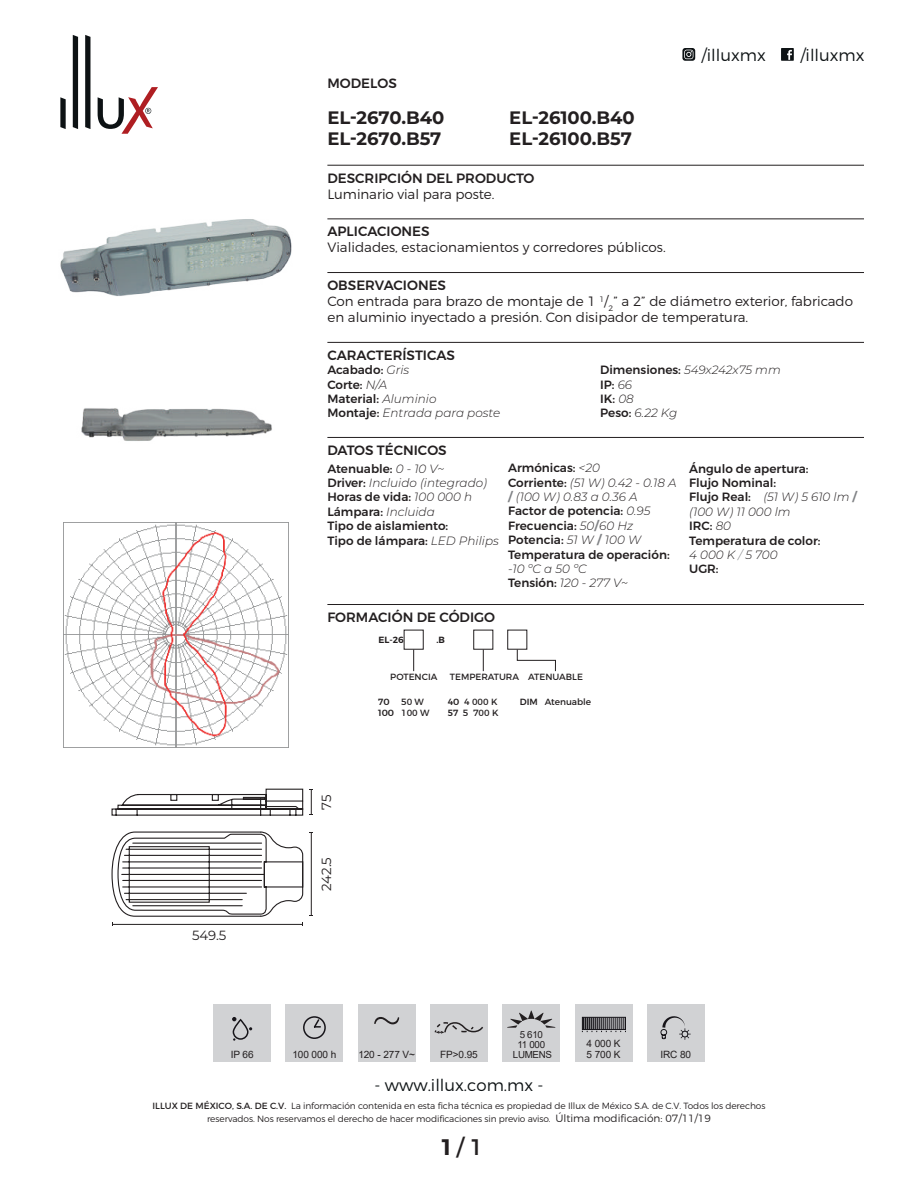
<style>
.page{position:relative;width:918px;height:1188px;background:#fff}
.page>*{position:absolute;margin:0;border:0;box-sizing:border-box;transform-origin:0 0}
.t1{font:22.5px "Montserrat";color:#231f20}
.t2{font:700 18px/21.6px "Montserrat";color:#231f20}
.t3{font:300 16.5px "Montserrat";color:#0d1214}
.t4{font:300 13.5px/16.2px "Montserrat";color:#231f20}
.t5{font:500 13.5px "Montserrat";color:#231f20}
.t6{font:13.2px "Montserrat";letter-spacing:-.01em;color:#231f20}
.t7{font:500 12px/14.4px "Montserrat";color:#231f20}
.t8{font:italic 300 12px/14.4px "Montserrat";color:#231f20}
.t9{font:10.05px "Arial";letter-spacing:-.01em;color:#231f20}
.t10{font:9.75px/9.8px "Arial";letter-spacing:-.03em;color:#231f20}
.t11{font:300 9px/12.6px "Montserrat";letter-spacing:-.01em;color:#231f20;text-align:center}
.t12{font:9px/10.8px "Montserrat";color:#231f20}
.t13{font:600 9px "Montserrat";color:#231f20}
.t14{font:500 9px "Montserrat";color:#231f20}
.s1{font-weight:500}
.s2{font-weight:300;font-style:italic}
.s3{font-weight:700;color:#808285}
.s4{font-weight:500;font-style:normal}
.s5{font-weight:300;font-style:italic;color:#808285}
.s6{font-weight:400}
.s7{font-size:10.5px}
.s8{font-weight:700}
</style>
<div class="page">
<svg style="left:60px;top:97px;width:6px;height:32px"></svg>
<svg style="left:73px;top:35px;width:5px;height:94px"></svg>
<svg style="left:85px;top:35px;width:5px;height:94px"></svg>
<svg style="left:98px;top:87px;width:60px;height:47px"></svg>
<svg style="left:682px;top:48px;width:13px;height:13px"></svg>
<svg style="left:781px;top:48px;width:13px;height:13px"></svg>
<hr style="left:327px;top:165px;width:537px;height:1px;background:#231f20">
<hr style="left:327px;top:218px;width:537px;height:1px;background:#231f20">
<hr style="left:327px;top:272px;width:537px;height:1px;background:#231f20">
<hr style="left:327px;top:342px;width:537px;height:1px;background:#231f20">
<hr style="left:327px;top:437px;width:537px;height:1px;background:#231f20">
<hr style="left:327px;top:604px;width:537px;height:1px;background:#231f20">
<div style="left:473px;top:630px;width:20px;height:20px;border:1px solid #231f20"></div>
<svg style="left:483px;top:650px;width:1px;height:21px"></svg>
<div style="left:404px;top:630px;width:20px;height:20px;border:1px solid #231f20"></div>
<svg style="left:413px;top:650px;width:1px;height:21px"></svg>
<div style="left:507px;top:630px;width:20px;height:20px;border:1px solid #231f20"></div>
<svg style="left:517px;top:649px;width:39px;height:22px"></svg>
<img style="left:60px;top:219px;width:232px;height:222px">
<img style="left:64px;top:523px;width:225px;height:224px">
<hr style="left:112px;top:924px;width:190px;height:1px;background:#231f20">
<svg style="left:112px;top:831px;width:192px;height:86px"></svg>
<hr style="left:311px;top:832px;width:1px;height:84px;background:#231f20">
<svg style="left:112px;top:789px;width:192px;height:27px"></svg>
<svg style="left:310px;top:789px;width:3px;height:26px"></svg>
<div style="left:358px;top:1005px;width:58px;height:57px;background:#d1d2d4"></div>
<svg style="left:374px;top:1017px;width:25px;height:7px"></svg>
<div style="left:502px;top:1005px;width:58px;height:57px;background:#d1d2d4"></div>
<svg style="left:507px;top:1011px;width:48px;height:17px"></svg>
<div style="left:286px;top:1005px;width:57px;height:57px;background:#d1d2d4"></div>
<svg style="left:303px;top:1016px;width:23px;height:23px"></svg>
<div style="left:213px;top:1005px;width:58px;height:57px;background:#d1d2d4"></div>
<div style="left:233px;top:1019px;width:16px;height:21px;border:2px solid #17151a;border-radius:7px"></div>
<svg style="left:232px;top:1017px;width:4px;height:4px"></svg>
<div style="left:575px;top:1005px;width:57px;height:57px;background:#d1d2d4"></div>
<svg style="left:582px;top:1017px;width:44px;height:15px"></svg>
<div style="left:647px;top:1005px;width:58px;height:57px;background:#d1d2d4"></div>
<svg style="left:660px;top:1016px;width:31px;height:24px"></svg>
<div style="left:430px;top:1005px;width:58px;height:57px;background:#d1d2d4"></div>
<svg style="left:434px;top:1022px;width:49px;height:12px"></svg>
<p class="t5" style="left:327px;top:75px;width:71px">MODELOS</p>
<h3 class="t3" style="left:702px;top:45px;width:66px">/illuxmx</h3>
<h3 class="t3" style="left:800px;top:45px;width:66px">/illuxmx</h3>
<h2 class="t2" style="left:327px;top:105px;width:119px">EL-2670.B40<br>EL-2670.B57</h2>
<h2 class="t2" style="left:509px;top:105px;width:127px">EL-26100.B40<br>EL-26100.B57</h2>
<p class="t5" style="left:327px;top:169px;width:209px">DESCRIPCIÓN DEL PRODUCTO</p>
<p class="t4" style="left:327px;top:186px;width:169px">Luminario vial para poste.</p>
<p class="t5" style="left:327px;top:223px;width:104px">APLICACIONES</p>
<p class="t4" style="left:327px;top:239px;width:340px">Vialidades, estacionamientos y corredores públicos.</p>
<p class="t4" style="left:327px;top:277px;width:527px"><span class="s1">OBSERVACIONES<br></span>Con entrada para brazo de montaje de 1 <sup>1</sup>/<sub>2</sub>” a 2” de diámetro exterior, fabricado en aluminio inyectado a presión. Con disipador de temperatura.</p>
<p class="t5" style="left:327px;top:347px;width:129px">CARACTERÍSTICAS</p>
<p class="t7" style="left:327px;top:363px;width:174px">Acabado: <span class="s2">Gris<br></span>Corte: <span class="s2">N/A<br></span>Material: <span class="s2">Aluminio<br></span>Montaje: <span class="s2">Entrada para poste</span></p>
<p class="t7" style="left:600px;top:363px;width:182px">Dimensiones: <span class="s2">549x242x75 mm<br></span>IP: <span class="s2">66<br></span>IK: <span class="s2">08<br></span>Peso: <span class="s2">6.22 Kg</span></p>
<p class="t5" style="left:327px;top:442px;width:121px">DATOS TÉCNICOS</p>
<p class="t6" style="left:192px;top:926px;width:36px">549.5</p>
<p class="t7" style="left:327px;top:461px;width:173px">Atenuable: <span class="s2">0 - 10 V~<br></span>Driver: <span class="s2">Incluido (integrado)<br></span>Horas de vida: <span class="s2">100 000 h<br></span>Lámpara: <span class="s2">Incluida<br></span>Tipo de aislamiento:<br>Tipo de lámpara: <span class="s2">LED Philips</span></p>
<p class="t5" style="left:327px;top:609px;width:169px">FORMACIÓN DE CÓDIGO</p>
<p class="t7" style="left:508px;top:461px;width:170px">Armónicas: <span class="s2">&lt;20<br></span>Corriente: <span class="s2">(51 W) 0.42 - 0.18 A </span><span class="s3">/</span> <span class="s2">(100 W) 0.83 a 0.36 A<br></span>Factor de potencia: <span class="s2">0.95<br></span>Frecuencia: <span class="s2">50</span><span class="s3">/</span><span class="s2">60 Hz<br></span>Potencia: <span class="s2">51 W</span> <span class="s3">/</span> <span class="s2">100 W<br></span>Temperatura de operación:</p>
<p class="t8" style="left:508px;top:561px;width:122px">-10 ºC a 50 ºC<br><span class="s4">Tensión:</span> 120 - 277 V~</p>
<p class="t13" style="left:379px;top:634px;width:27px">EL-26</p>
<p class="t13" style="left:436px;top:634px;width:10px">.B</p>
<p class="t12" style="left:390px;top:671px;width:49px">POTENCIA</p>
<p class="t12" style="left:450px;top:671px;width:71px">TEMPERATURA</p>
<p class="t12" style="left:448px;top:697px;width:52px"><span class="s1">40</span> 4 000 K<br><span class="s1">57</span> 5 700 K</p>
<p class="t12" style="left:528px;top:671px;width:56px">ATENUABLE</p>
<p class="t12" style="left:520px;top:697px;width:73px"><span class="s1">DIM</span> Atenuable</p>
<p class="t12" style="left:378px;top:697px;width:53px;text-indent:23px">50 W<br><span class="s1">100</span> 100 W</p>
<p class="t14" style="left:378px;top:697px;width:13px">70</p>
<p class="t7" style="left:689px;top:461px;width:170px">Ángulo de apertura:<br>Flujo Nominal:<br>Flujo Real: <span class="s2">(51 W) 5 610 lm</span> <span class="s3">/ </span><span class="s2">(100 W) 11 000 lm<br></span>IRC: <span class="s2">80<br></span>Temperatura de color:<br><span class="s2">4 000 K</span> <span class="s5">/</span> <span class="s2">5 700<br></span>UGR:</p>
<p class="t6" style="left:317px;top:810px;width:17px;rotate:-90deg">75</p>
<p class="t6" style="left:317px;top:891px;width:35px;rotate:-90deg">242.5</p>
<p class="t10" style="left:517px;top:1030px;width:29px">5 610<br>11 000</p>
<p class="t9" style="left:587px;top:1037px;width:36px">4 000 K</p>
<p class="t9" style="left:440px;top:1047px;width:39px">FP&gt;0.95</p>
<p class="t9" style="left:587px;top:1047px;width:36px">5 700 K</p>
<p class="t9" style="left:660px;top:1047px;width:32px">IRC 80</p>
<p class="t9" style="left:231px;top:1047px;width:24px">IP 66</p>
<p class="t9" style="left:292px;top:1047px;width:45px">100 000 h</p>
<p class="t10" style="left:513px;top:1050px;width:41px">LUMENS</p>
<p class="t9" style="left:358px;top:1047px;width:58px">120 - 277 V~</p>
<h3 class="t3" style="left:374px;top:1075px;width:171px">- www.illux.com.mx -</h3>
<p class="t11" style="left:153px;top:1099px;width:614px"><span class="s6">ILLUX DE MÉXICO, S.A. DE C.V.</span> La información contenida en esta ficha técnica es propiedad de Illux de México S.A. de C.V. Todos los derechos reservados. Nos reservamos el derecho de hacer modificaciones sin previo aviso. <span class="s7">Última modificación: 07/11/19</span></p>
<h1 class="t1" style="left:442px;top:1134px;width:43px"><span class="s8">1</span> / 1</h1>
</div>
